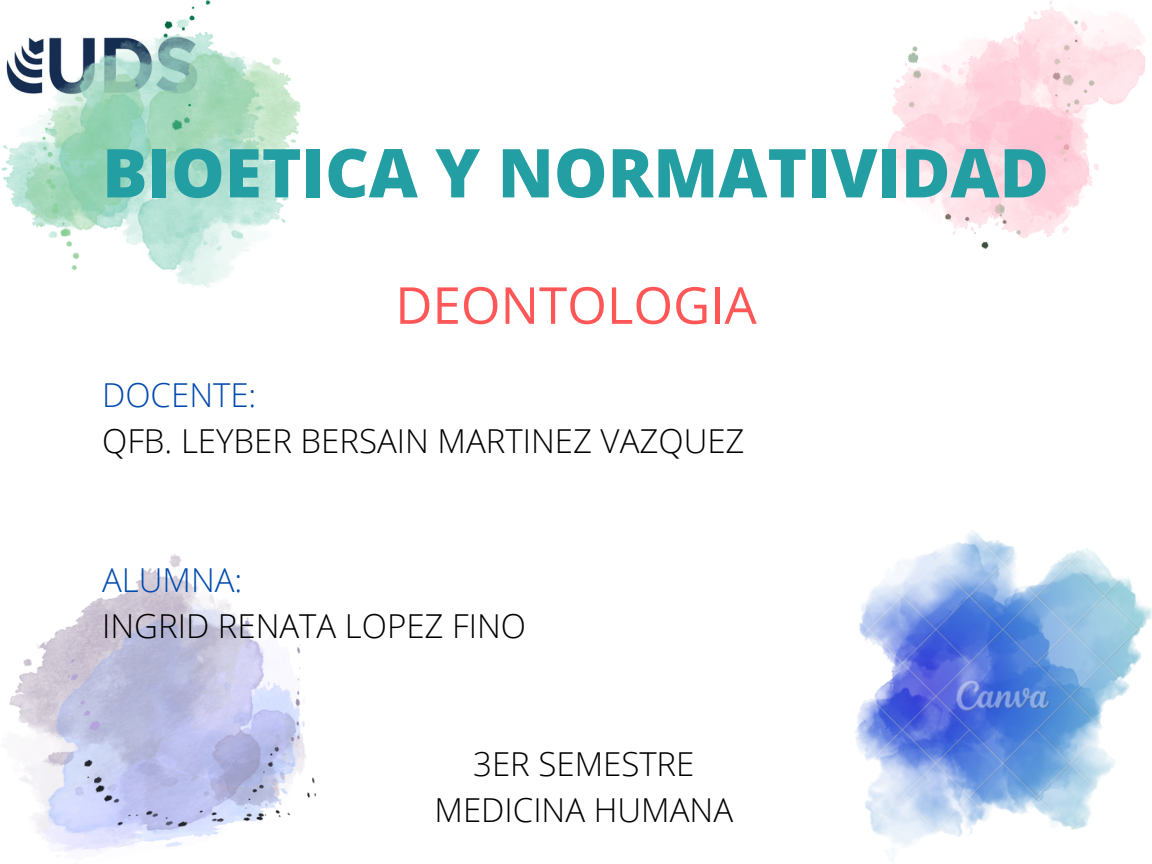
<style>
.page{position:relative;width:1152px;height:864px;background:#fff}
.page>*{position:absolute;margin:0;border:0;box-sizing:border-box;transform-origin:0 0}
.t1{font:800 67.5px "Open Sans";color:#239ea2}
.t2{font:51px "Open Sans";color:#ff5757}
.t3{font:300 33px/46.2px "Open Sans";color:#000;text-align:center}
.t4{font:300 33px "Open Sans";color:#004aad}
</style>
<div class="page">
<img style="left:881px;top:1px;width:265px;height:248px">
<img style="left:9px;top:554px;width:307px;height:305px">
<img style="left:1px;top:0;width:300px;height:288px">
<img style="left:855px;top:530px;width:297px;height:332px">
<h1 class="t1" style="left:102px;top:125px;width:948px">BIOETICA Y NORMATIVIDAD</h1>
<h2 class="t2" style="left:395px;top:269px;width:363px">DEONTOLOGIA</h2>
<p class="t4" style="left:102px;top:372px;width:156px">DOCENTE:</p>
<p class="t3" style="left:102px;top:417px;width:644px">QFB. LEYBER BERSAIN MARTINEZ VAZQUEZ</p>
<p class="t4" style="left:102px;top:556px;width:142px">ALUMNA:</p>
<p class="t3" style="left:102px;top:602px;width:425px">INGRID RENATA LOPEZ FINO</p>
<p class="t3" style="left:435px;top:740px;width:300px">3ER SEMESTRE<br>MEDICINA HUMANA</p>
</div>
